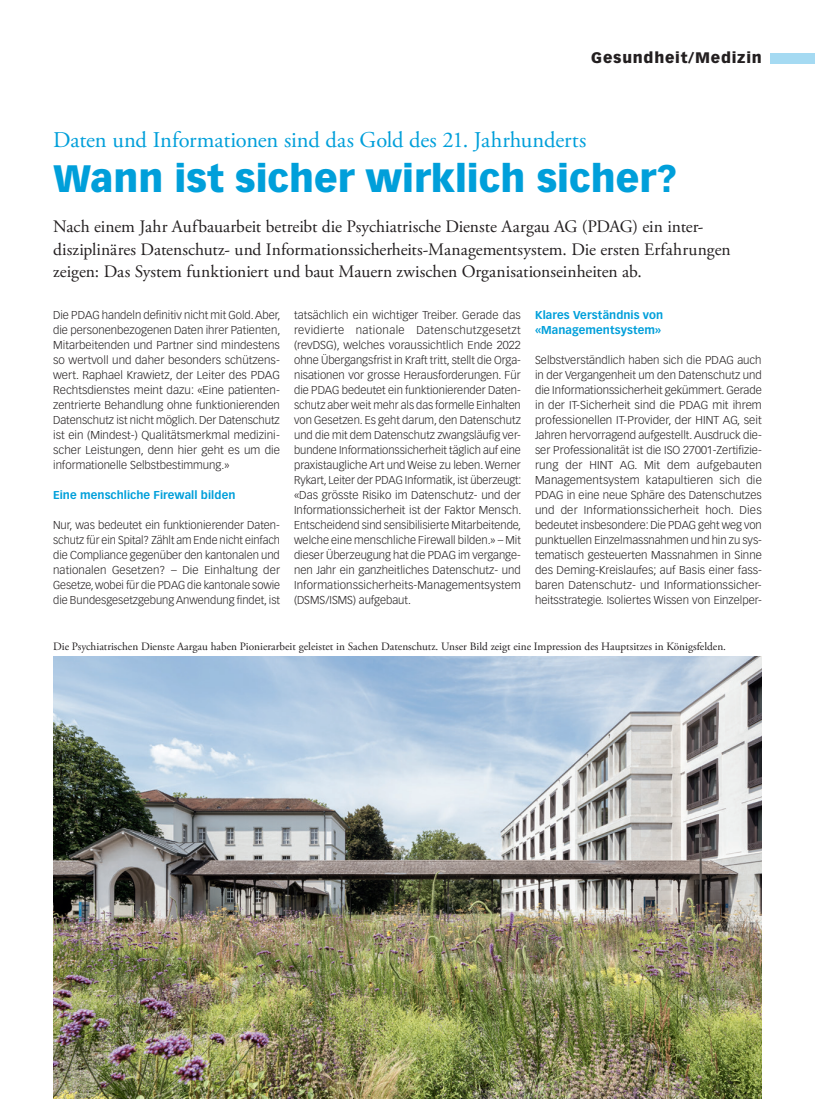
<style>
.page{position:relative;width:815px;height:1099px;background:#fff}
.page>*{position:absolute;margin:0;border:0;box-sizing:border-box;transform-origin:0 0}
.Titel_GM{font:900 37.5px "Vectora LT Std";color:#009fda}
.Obertitel_GM{font:22.5px "Adobe Garamond Pro";letter-spacing:-.01em;color:#009fda}
.Lead{font:17.5px/22.5px "Adobe Garamond Pro";color:#231f20}
.t1{font:900 15px "Vectora LT Std";letter-spacing:.05em;color:#231f20}
.Lauftext{font:300 11.25px/15px "Vectora LT Std";color:#231f20;text-align:justify}
.wwv{font:11.25px "Adobe Garamond Pro";color:#231f20}
.ZT_GM{font:700 11.25px/15px "Vectora LT Std";letter-spacing:.005em;color:#009fda}
</style>
<div class="page">
<div style="left:770px;top:53px;width:45px;height:10px;background:#a5daf2"></div>
<img style="left:53px;top:656px;width:709px;height:442px">
<h3 class="t1" style="left:591px;top:49px;width:172px">Gesundheit/Medizin</h3>
<p class="Obertitel_GM" style="left:53px;top:126px;width:535px">Daten und Informationen sind das Gold des 21. Jahrhunderts</p>
<p class="Titel_GM" style="left:53px;top:155px;width:625px">Wann ist sicher wirklich sicher?</p>
<p class="Lead" style="left:53px;top:216px;width:679px">Nach einem Jahr Aufbauarbeit betreibt die Psychiatrische Dienste Aargau AG (PDAG) ein inter&shy;disziplinäres Datenschutz- und Informationssicherheits-Managementsystem. Die ersten Erfahrungen zeigen: Das System funktioniert und baut Mauern zwischen Organisationseinheiten ab.</p>
<p class="Lauftext" style="left:53px;top:308px;width:229px">Die PDAG handeln definitiv nicht mit Gold. Aber, die personenbezogenen Daten ihrer Patienten, Mitarbeitenden und Partner sind mindestens so wertvoll und daher besonders schützens&shy;wert. Raphael Krawietz, der Leiter des PDAG Rechtsdienstes meint dazu: «Eine patienten&shy;zentrierte Behandlung ohne funktionierenden Datenschutz ist nicht möglich. Der Datenschutz ist ein (Mindest-) Qualitätsmerkmal medizini&shy;scher Leistungen, denn hier geht es um die informationelle Selbstbestimmung.»</p>
<p class="ZT_GM" style="left:53px;top:488px;width:184px">Eine menschliche Firewall bilden</p>
<p class="Lauftext" style="left:53px;top:518px;width:228px">Nur, was bedeutet ein funktionierender Daten&shy;schutz für ein Spital? Zählt am Ende nicht einfach die Compliance gegenüber den kantonalen und nationalen Gesetzen? – Die Einhaltung der Gesetze, wobei für die PDAG die kantonale sowie die Bundesgesetzgebung Anwendung findet, ist</p>
<p class="Lauftext" style="left:294px;top:308px;width:229px">tatsächlich ein wichtiger Treiber. Gerade das revidierte nationale Datenschutzgesetzt (revDSG), welches voraussichtlich Ende 2022 ohne Übergangsfrist in Kraft tritt, stellt die Orga&shy;nisationen vor grosse Herausforderungen. Für die PDAG bedeutet ein funktionierender Daten&shy;schutz aber weit mehr als das formelle Einhalten von Gesetzen. Es geht darum, den Datenschutz und die mit dem Datenschutz zwangsläufig ver&shy;bundene Informationssicherheit täglich auf eine praxistaugliche Art und Weise zu leben. Werner Rykart, Leiter der PDAG Informatik, ist überzeugt: «Das grösste Risiko im Datenschutz- und der Informationssicherheit ist der Faktor Mensch.<br>Entscheidend sind sensibilisierte Mitarbeitende, welche eine menschliche Firewall bilden.» – Mit dieser Überzeugung hat die PDAG im vergange&shy;nen Jahr ein ganzheitliches Datenschutz- und Informationssicherheits-Managementsystem (DSMS/ISMS) aufgebaut.</p>
<p class="ZT_GM" style="left:535px;top:308px;width:130px">Klares Verständnis von «Managementsystem»</p>
<p class="Lauftext" style="left:535px;top:353px;width:228px">Selbstverständlich haben sich die PDAG auch in der Vergangenheit um den Datenschutz und die Informationssicherheit gekümmert. Gerade in der IT-Sicherheit sind die PDAG mit ihrem professionellen IT-Provider, der HINT AG, seit Jahren hervorragend aufgestellt. Ausdruck die&shy;ser Professionalität ist die ISO 27001-Zertifizie&shy;rung der HINT AG. Mit dem aufgebauten Managementsystem katapultieren sich die PDAG in eine neue Sphäre des Datenschutzes und der Informationssicherheit hoch. Dies bedeutet insbesondere: Die PDAG geht weg von punktuellen Einzelmassnahmen und hin zu sys&shy;tematisch gesteuerten Massnahmen in Sinne des Deming-Kreislaufes; auf Basis einer fass&shy;baren Datenschutz- und Informationssicher&shy;heitsstrategie. Isoliertes Wissen von Einzelper-</p>
<p class="wwv" style="left:53px;top:640px;width:674px">Die Psychiatrischen Dienste Aargau haben Pionierarbeit geleistet in Sachen Datenschutz. Unser Bild zeigt eine Impression des Hauptsitzes in Königsfelden.</p>
</div>
